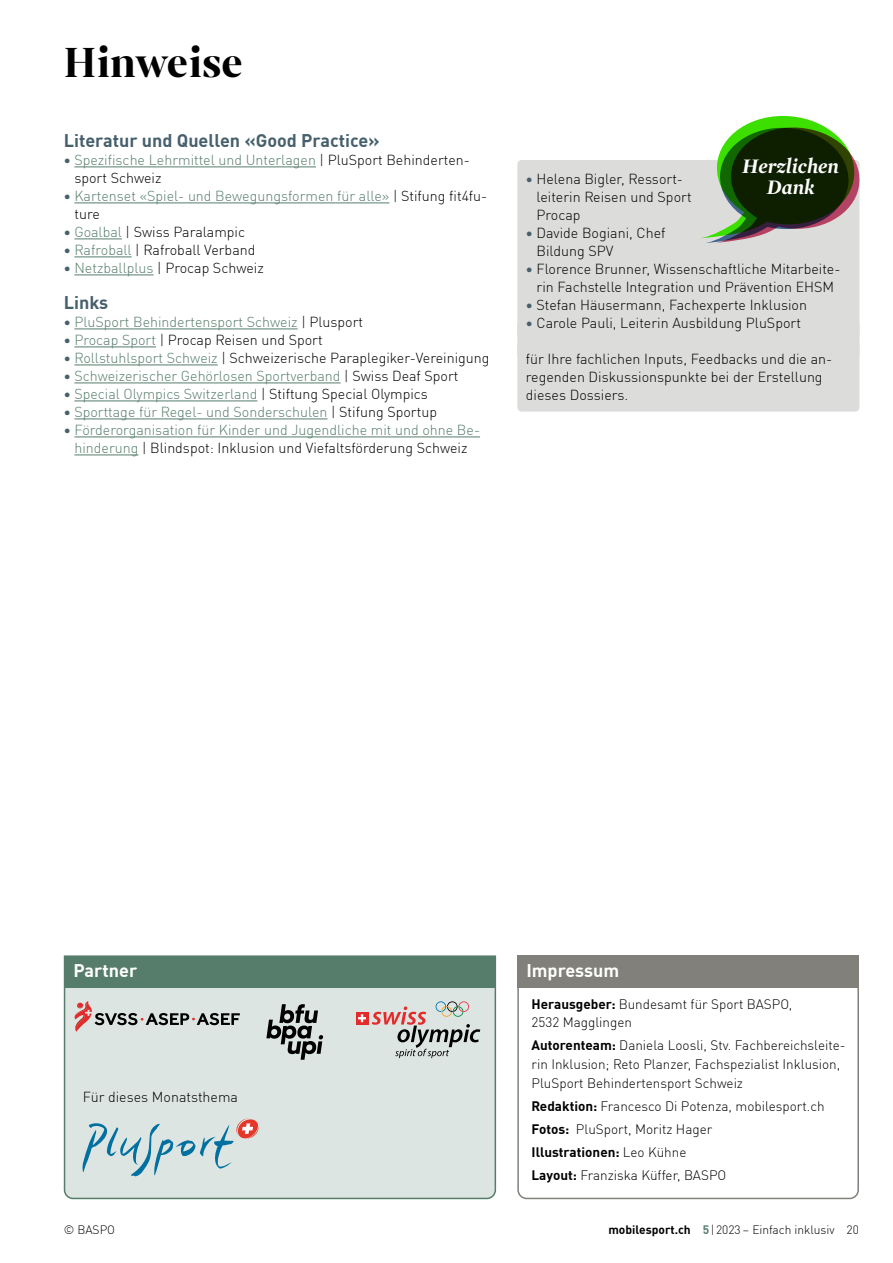
<style>
.page{position:relative;width:893px;height:1263px;background:#fff}
.page>*{position:absolute;margin:0;border:0;box-sizing:border-box;transform-origin:0 0}
.t1{font:700 45px "Mixta Pro";color:#000}
.t2{font:italic 700 21px/21px "Mercury Display";color:#fff;text-align:center}
.t3{font:700 18px "DINOT";color:#46606c}
.t4{font:700 18px "DINOT";color:#fff}
.t5{font:300 14.25px/18px "DINOT";color:#000}
.t6{font:300 14.25px/18px "DINOT";color:#567d6c}
.t7{font:300 13.5px/18.8px "DINOT";color:#000}
.t8{font:300 12px "DINOT";color:#000}
.s1{font-weight:700;color:#46606c}
.s2{color:#000}
.s3{color:#567d6c}
.s4{font-weight:700}
.s5{font-weight:700;color:#567d6c}
</style>
<div class="page">
<div style="left:63px;top:955px;width:434px;height:245px;background:#dde5e2"></div>
<div style="left:65px;top:956px;width:431px;height:32px;background:#567d6c"></div>
<svg style="left:517px;top:955px;width:342px;height:245px"></svg>
<svg style="left:75px;top:1001px;width:165px;height:31px;background:#bdbbb9"></svg>
<div style="left:356px;top:1012px;width:12px;height:12px;background:#e42b2b"></div>
<svg style="left:358px;top:1014px;width:8px;height:8px"></svg>
<svg style="left:372px;top:1001px;width:108px;height:57px;background:#c2bfbc"></svg>
<svg style="left:266px;top:1004px;width:57px;height:56px;background:#8f9492"></svg>
<div style="left:517px;top:160px;width:342px;height:180px;background:#dcdcdb;border-radius:4px"></div>
<div style="left:517px;top:322px;width:342px;height:36px;background:#dcdcdb;border-radius:4px"></div>
<div style="left:517px;top:340px;width:342px;height:72px;background:#dcdcdb;border-radius:4px"></div>
<svg style="left:701px;top:116px;width:158px;height:127px"></svg>
<hr style="left:74px;top:167px;width:242px;height:1px;background:#567d6c">
<hr style="left:74px;top:203px;width:315px;height:1px;background:#567d6c">
<hr style="left:74px;top:239px;width:48px;height:1px;background:#567d6c">
<hr style="left:74px;top:257px;width:58px;height:1px;background:#567d6c">
<hr style="left:74px;top:275px;width:80px;height:1px;background:#567d6c">
<hr style="left:74px;top:329px;width:224px;height:1px;background:#567d6c">
<hr style="left:74px;top:347px;width:82px;height:1px;background:#567d6c">
<hr style="left:74px;top:365px;width:144px;height:1px;background:#567d6c">
<hr style="left:74px;top:383px;width:267px;height:1px;background:#567d6c">
<hr style="left:74px;top:401px;width:183px;height:1px;background:#567d6c">
<hr style="left:74px;top:419px;width:254px;height:1px;background:#567d6c">
<hr style="left:74px;top:437px;width:406px;height:1px;background:#567d6c">
<hr style="left:74px;top:455px;width:64px;height:1px;background:#567d6c">
<svg style="left:82px;top:1118px;width:177px;height:58px;background:#c0d1d5"></svg>
<h1 class="t1" style="left:64px;top:36px;width:181px">Hinweise</h1>
<p class="t3" style="left:64px;top:126px;width:317px">Literatur und Quellen «Good Practice»</p>
<p class="t6" style="left:74px;top:149px;width:397px;text-indent:-11px"><span class="s1">•</span> Spezifische Lehrmittel und Unterlagen <span class="s2">| PluSport Behinderten&shy;sport Schweiz</span></p>
<p class="t6" style="left:74px;top:185px;width:414px;text-indent:-11px"><span class="s1">•</span> Kartenset «Spiel- und Bewegungsformen für alle» <span class="s2">| Stifung fit4fu&shy;ture</span></p>
<p class="t5" style="left:64px;top:221px;width:183px"><span class="s1">•</span> <span class="s3">Goalbal</span> | Swiss Paralampic</p>
<p class="t5" style="left:64px;top:239px;width:193px"><span class="s1">•</span> <span class="s3">Rafroball</span> | Rafroball Verband</p>
<p class="t5" style="left:64px;top:257px;width:202px"><span class="s1">•</span> <span class="s3">Netzballplus</span> | Procap Schweiz</p>
<p class="t3" style="left:64px;top:288px;width:46px">Links</p>
<p class="t6" style="left:64px;top:311px;width:301px"><span class="s1">•</span> PluSport Behindertensport Schweiz <span class="s2">| Plusport</span></p>
<p class="t5" style="left:64px;top:329px;width:260px"><span class="s1">•</span> <span class="s3">Procap Sport</span> | Procap Reisen und Sport</p>
<p class="t5" style="left:64px;top:347px;width:427px"><span class="s1">•</span> <span class="s3">Rollstuhlsport Schweiz</span> | Schweizerische Paraplegiker-Vereinigung</p>
<p class="t6" style="left:64px;top:365px;width:396px"><span class="s1">•</span> Schweizerischer Gehörlosen Sportverband <span class="s2">| Swiss Deaf Sport</span></p>
<p class="t6" style="left:64px;top:383px;width:365px"><span class="s1">•</span> Special Olympics Switzerland <span class="s2">| Stiftung Special Olympics</span></p>
<p class="t6" style="left:64px;top:401px;width:375px"><span class="s1">•</span> Sporttage für Regel- und Sonderschulen <span class="s2">| Stifung Sportup</span></p>
<p class="t6" style="left:64px;top:419px;width:418px;text-align:center"><span class="s1">•</span> Förderorganisation für Kinder und Jugendliche mit und ohne Be&shy;hinderung <span class="s2">| Blindspot: Inklusion und Viefaltsförderung Schweiz</span></p>
<h2 class="t2" style="left:742px;top:155px;width:98px">Herzlichen<br>Dank</h2>
<p class="t5" style="left:536px;top:168px;width:157px;text-indent:-11px"><span class="s1">•</span> Helena Bigler, Ressort&shy;leiterin Reisen und Sport<br>Procap</p>
<p class="t5" style="left:536px;top:222px;width:130px;text-indent:-11px"><span class="s1">•</span> Davide Bogiani, Chef<br>Bildung SPV</p>
<p class="t5" style="left:526px;top:258px;width:316px;text-align:center"><span class="s1">•</span> Florence Brunner, Wissenschaftliche Mitarbeite&shy;rin Fachstelle Integration und Prävention EHSM</p>
<p class="t5" style="left:526px;top:294px;width:283px"><span class="s1">•</span> Stefan Häusermann, Fachexperte Inklusion</p>
<p class="t5" style="left:526px;top:312px;width:277px"><span class="s1">•</span> Carole Pauli, Leiterin Ausbildung PluSport</p>
<p class="t5" style="left:526px;top:348px;width:308px">für Ihre fachlichen Inputs, Feedbacks und die an&shy;regenden Diskussionspunkte bei der Erstellung dieses Dossiers.</p>
<p class="t4" style="left:74px;top:956px;width:65px">Partner</p>
<p class="t4" style="left:526px;top:956px;width:95px">Impressum</p>
<p class="t5" style="left:83px;top:1087px;width:157px">Für dieses Monatsthema</p>
<p class="t7" style="left:531px;top:993px;width:262px"><span class="s4">Herausgeber:</span> Bundesamt für Sport BASPO,<br>2532 Magglingen</p>
<p class="t7" style="left:531px;top:1035px;width:315px"><span class="s4">Autorenteam:</span> Daniela Loosli, Stv. Fachbereichsleite&shy;rin Inklusion; Reto Planzer, Fachspezialist Inklusion,<br>PluSport Behindertensport Schweiz</p>
<p class="t7" style="left:531px;top:1093px;width:295px;line-height:23px"><span class="s4">Redaktion:</span> Francesco Di Potenza, mobilesport.ch <span class="s4">Fotos:</span> PluSport, Moritz Hager<br><span class="s4">Illustrationen:</span> Leo Kühne<br><span class="s4">Layout:</span> Franziska Küffer, BASPO</p>
<p class="t8" style="left:64px;top:1220px;width:53px">© BASPO</p>
<p class="t8" style="left:608px;top:1220px;width:252px"><span class="s4">mobilesport.ch</span> <span class="s5">5</span>|2023 – Einfach inklusiv 20</p>
</div>
